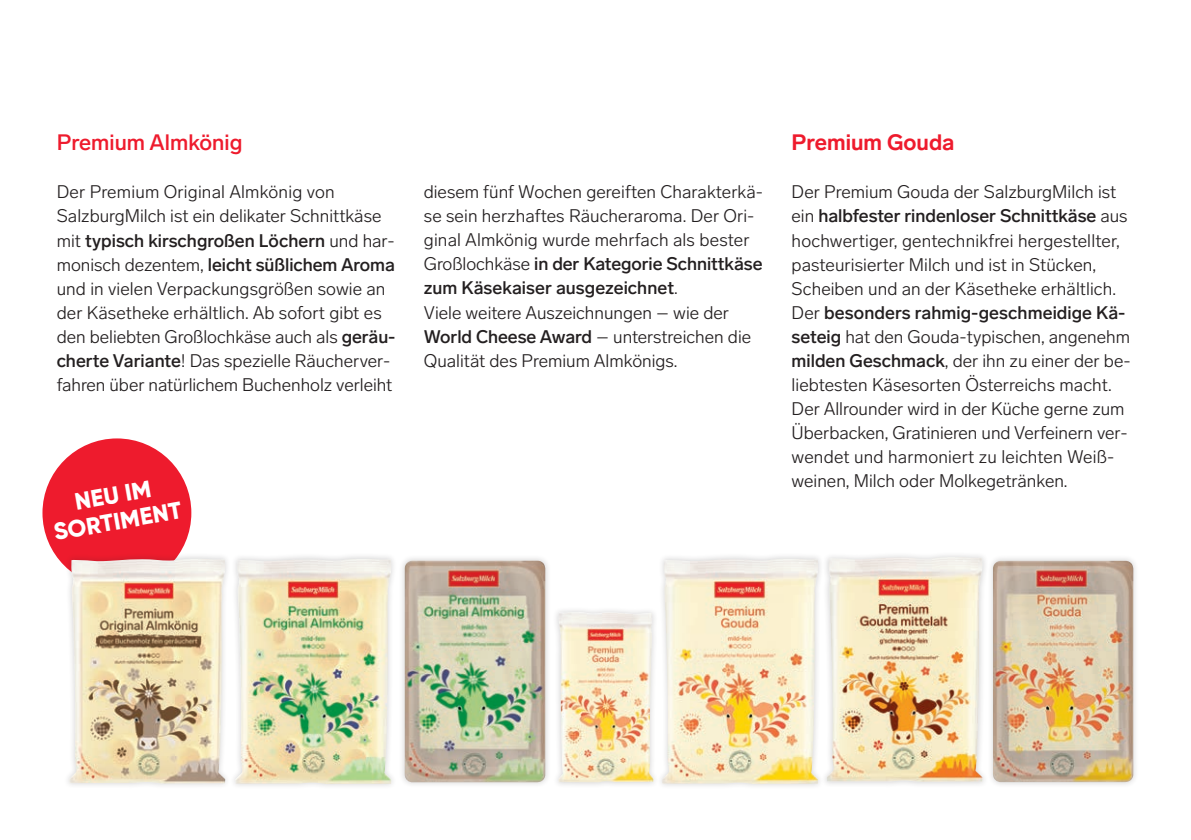
<style>
.page{position:relative;width:1191px;height:840px;background:#fff}
.page>*{position:absolute;margin:0;border:0;box-sizing:border-box;transform-origin:0 0}
.t1{font:800 23.8px/26.6px "Gilroy";color:#fff;text-align:center}
.t2{font:500 22px "Lab Grotesque";color:#ee1b2d}
.t3{font:700 22px "Lab Grotesque";color:#ee1b2d}
.t4{font:300 18px/24px "Lab Grotesque";color:#231f20}
.s1{font-weight:500}
</style>
<div class="page">
<div style="left:42px;top:438px;width:149px;height:149px;background:#ee1b2d;border-radius:50%"></div>
<div style="left:398px;top:554px;width:153px;height:234px;background:#231f20;opacity:.2"></div>
<img style="left:404px;top:560px;width:141px;height:221px">
<div style="left:230px;top:552px;width:167px;height:237px;background:#231f20;opacity:.2"></div>
<img style="left:235px;top:558px;width:156px;height:225px">
<div style="left:987px;top:555px;width:152px;height:232px;background:#231f20;opacity:.2"></div>
<img style="left:993px;top:560px;width:140px;height:221px">
<div style="left:656px;top:553px;width:168px;height:236px;background:#231f20;opacity:.2"></div>
<img style="left:662px;top:558px;width:156px;height:225px">
<div style="left:552px;top:605px;width:107px;height:182px;background:#231f20;opacity:.2"></div>
<img style="left:558px;top:611px;width:95px;height:170px">
<div style="left:64px;top:552px;width:167px;height:237px;background:#231f20;opacity:.2"></div>
<img style="left:69px;top:558px;width:156px;height:225px">
<div style="left:821px;top:550px;width:167px;height:237px;background:#231f20;opacity:.2"></div>
<img style="left:826px;top:556px;width:156px;height:225px">
<p class="t2" style="left:57px;top:130px;width:187px">Premium Almkönig</p>
<p class="t4" style="left:57px;top:180px;width:340px">Der Premium Original Almkönig von SalzburgMilch ist ein delikater Schnittkäse mit <span class="s1">typisch kirschgroßen Löchern</span> und har&shy;monisch dezentem, <span class="s1">leicht süßlichem Aroma </span>und in vielen Verpackungsgrößen sowie an der Käsetheke erhältlich. Ab sofort gibt es den beliebten Großlochkäse auch als <span class="s1">geräu&shy;cherte Variante</span>! Das spezielle Räucherver&shy;fahren über natürlichem Buchenholz verleiht</p>
<p class="t4" style="left:424px;top:180px;width:341px">diesem fünf Wochen gereiften Charakterkä&shy;se sein herzhaftes Räucheraroma. Der Ori&shy;ginal Almkönig wurde mehrfach als bester Großlochkäse <span class="s1">in der Kategorie Schnittkäse zum Käsekaiser ausgezeichnet</span>.<br>Viele weitere Auszeichnungen – wie der <span class="s1">World Cheese Award</span> – unterstreichen die Qualität des Premium Almkönigs.</p>
<h1 class="t1" style="left:47px;top:492px;width:131px;rotate:-10deg">NEU IM<br>SORTIMENT</h1>
<p class="t3" style="left:791px;top:129px;width:164px">Premium Gouda</p>
<p class="t4" style="left:791px;top:180px;width:340px">Der Premium Gouda der SalzburgMilch ist ein <span class="s1">halbfester rindenloser Schnittkäse</span> aus hochwertiger, gentechnikfrei hergestellter, pasteurisierter Milch und ist in Stücken, Scheiben und an der Käsetheke erhältlich.<br>Der <span class="s1">besonders rahmig-geschmeidige Kä&shy;seteig</span> hat den Gouda-typischen, angenehm <span class="s1">milden Geschmack</span>, der ihn zu einer der be&shy;liebtesten Käsesorten Österreichs macht.<br>Der Allrounder wird in der Küche gerne zum Überbacken, Gratinieren und Verfeinern ver&shy;wendet und harmoniert zu leichten Weiß&shy;weinen, Milch oder Molkegetränken.</p>
</div>
